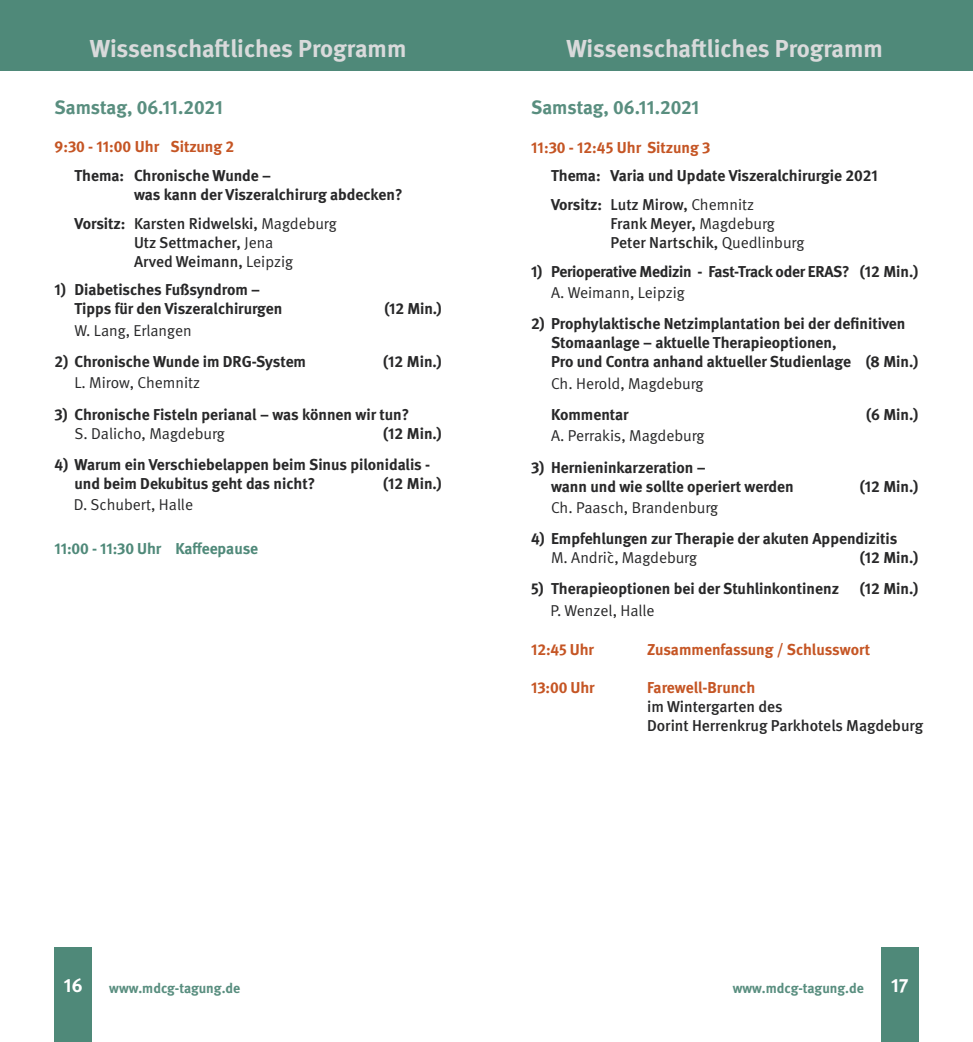
<style>
.page{position:relative;width:973px;height:1042px;background:#fff}
.page>*{position:absolute;margin:0;border:0;box-sizing:border-box;transform-origin:0 0}
.t1{font:700 24.5px "DGUV Meta";color:#d9dadb}
.t2{font:700 19.25px "DGUV Meta";color:#598e7f}
.t3{font:700 19.25px "DGUV Meta";color:#fff}
.t4{font:700 15.75px/18.9px "DGUV Meta";color:#282829}
.t5{font:15.75px "DGUV Meta";color:#282829}
.t6{font:500 15.75px/18.9px "DGUV Meta";color:#282829}
.t7{font:700 15.75px "DGUV Meta";color:#c55524}
.t8{font:700 15.75px "DGUV Meta";letter-spacing:-.02em;color:#282829}
.t9{font:700 15.75px "DGUV Meta";letter-spacing:-.005em;color:#4f8979}
.t10{font:700 14px "DGUV Meta";color:#598e7f}
.s1{font-weight:700}
.s2{font-weight:400}
.s3{font-weight:500}
</style>
<div class="page">
<div style="left:0;top:0;width:972px;height:71px;background:#4f8979"></div>
<div style="left:55px;top:947px;width:37px;height:95px;background:#4f8979"></div>
<div style="left:881px;top:947px;width:37px;height:95px;background:#4f8979"></div>
<h1 class="t1" style="left:90px;top:34px;width:318px">Wissenschaftliches Programm</h1>
<h1 class="t1" style="left:566px;top:34px;width:318px">Wissenschaftliches Programm</h1>
<p class="t2" style="left:55px;top:95px;width:170px">Samstag, 06.11.2021</p>
<p class="t7" style="left:55px;top:137px;width:181px">9:30 - 11:00 Uhr Sitzung 2</p>
<p class="t4" style="left:134px;top:167px;width:270px;text-indent:-60px">Thema: Chronische Wunde –<br>was kann der Viszeralchirurg abdecken?</p>
<p class="t6" style="left:134px;top:214px;width:204px;text-indent:-60px"><span class="s1">Vorsitz:</span> Karsten Ridwelski, <span class="s2">Magdeburg<br></span>Utz Settmacher, <span class="s2">Jena<br></span>Arved Weimann, <span class="s2">Leipzig</span></p>
<p class="t4" style="left:74px;top:281px;width:209px;text-indent:-20px">1) Diabetisches Fußsyndrom –<br>Tipps für den Viszeralchirurgen</p>
<p class="t4" style="left:384px;top:300px;width:59px">(12 Min.)</p>
<p class="t5" style="left:74px;top:321px;width:119px">W. Lang, Erlangen</p>
<p class="t4" style="left:55px;top:353px;width:253px">2) Chronische Wunde im DRG-System</p>
<p class="t4" style="left:383px;top:353px;width:60px">(12 Min.)</p>
<p class="t5" style="left:74px;top:374px;width:127px">L. Mirow, Chemnitz</p>
<p class="t4" style="left:55px;top:405px;width:356px">3) Chronische Fisteln perianal – was können wir tun?</p>
<p class="t5" style="left:74px;top:424px;width:152px">S. Dalicho, Magdeburg</p>
<p class="t4" style="left:383px;top:424px;width:60px">(12 Min.)</p>
<p class="t4" style="left:74px;top:455px;width:357px;text-indent:-20px">4) Warum ein Verschiebelappen beim Sinus pilonidalis - und beim Dekubitus geht das nicht?</p>
<p class="t4" style="left:383px;top:474px;width:60px">(12 Min.)</p>
<p class="t5" style="left:74px;top:496px;width:121px">D. Schubert, Halle</p>
<p class="t9" style="left:55px;top:539px;width:205px">11:00 - 11:30 Uhr Kaffeepause</p>
<p class="t2" style="left:531px;top:96px;width:170px">Samstag, 06.11.2021</p>
<p class="t7" style="left:531px;top:138px;width:181px">11:30 - 12:45 Uhr Sitzung 3</p>
<p class="t4" style="left:551px;top:162px;width:328px;line-height:28.9px">Thema: Varia und Update Viszeralchirurgie 2021<br>Vorsitz: <span class="s3">Lutz Mirow,</span> <span class="s2">Chemnitz</span></p>
<p class="t6" style="left:610px;top:215px;width:195px">Frank Meyer, <span class="s2">Magdeburg<br></span>Peter Nartschik, <span class="s2">Quedlinburg</span></p>
<p class="t8" style="left:531px;top:262px;width:388px">1) Perioperative Medizin - Fast-Track oder ERAS? (12 Min.)</p>
<p class="t5" style="left:551px;top:284px;width:135px">A. Weimann, Leipzig</p>
<p class="t4" style="left:551px;top:315px;width:369px;text-indent:-20px">2) Prophylaktische Netzimplantation bei der definitiven<br>Stomaanlage – aktuelle Therapieoptionen,<br>Pro und Contra anhand aktueller Studienlage (8 Min.)</p>
<p class="t5" style="left:551px;top:374px;width:154px">Ch. Herold, Magdeburg</p>
<p class="t4" style="left:551px;top:405px;width:79px">Kommentar</p>
<p class="t4" style="left:866px;top:405px;width:54px">(6 Min.)</p>
<p class="t5" style="left:551px;top:427px;width:155px">A. Perrakis, Magdeburg</p>
<p class="t4" style="left:551px;top:458px;width:244px;text-indent:-20px">3) Hernieninkarzeration –<br>wann und wie sollte operiert werden</p>
<p class="t4" style="left:859px;top:477px;width:60px">(12 Min.)</p>
<p class="t5" style="left:551px;top:498px;width:169px">Ch. Paasch, Brandenburg</p>
<p class="t4" style="left:531px;top:530px;width:367px">4) Empfehlungen zur Therapie der akuten Appendizitis</p>
<p class="t5" style="left:551px;top:548px;width:147px">M. Andri`c, Magdeburg</p>
<p class="t4" style="left:859px;top:549px;width:60px">(12 Min.)</p>
<p class="t4" style="left:531px;top:580px;width:309px">5) Therapieoptionen bei der Stuhlinkontinenz</p>
<p class="t4" style="left:859px;top:580px;width:60px">(12 Min.)</p>
<p class="t5" style="left:550px;top:601px;width:106px">P. Wenzel, Halle</p>
<p class="t7" style="left:531px;top:640px;width:64px">12:45 Uhr</p>
<p class="t7" style="left:647px;top:640px;width:224px">Zusammenfassung / Schlusswort</p>
<p class="t7" style="left:531px;top:678px;width:65px">13:00 Uhr</p>
<p class="t7" style="left:647px;top:678px;width:110px">Farewell-Brunch</p>
<p class="t6" style="left:647px;top:698px;width:277px">im Wintergarten des<br>Dorint Herrenkrug Parkhotels Magdeburg</p>
<p class="t3" style="left:64px;top:974px;width:20px">16</p>
<p class="t10" style="left:109px;top:979px;width:133px">www.mdcg-tagung.de</p>
<p class="t10" style="left:732px;top:979px;width:133px">www.mdcg-tagung.de</p>
<p class="t3" style="left:890px;top:974px;width:19px">17</p>
</div>
